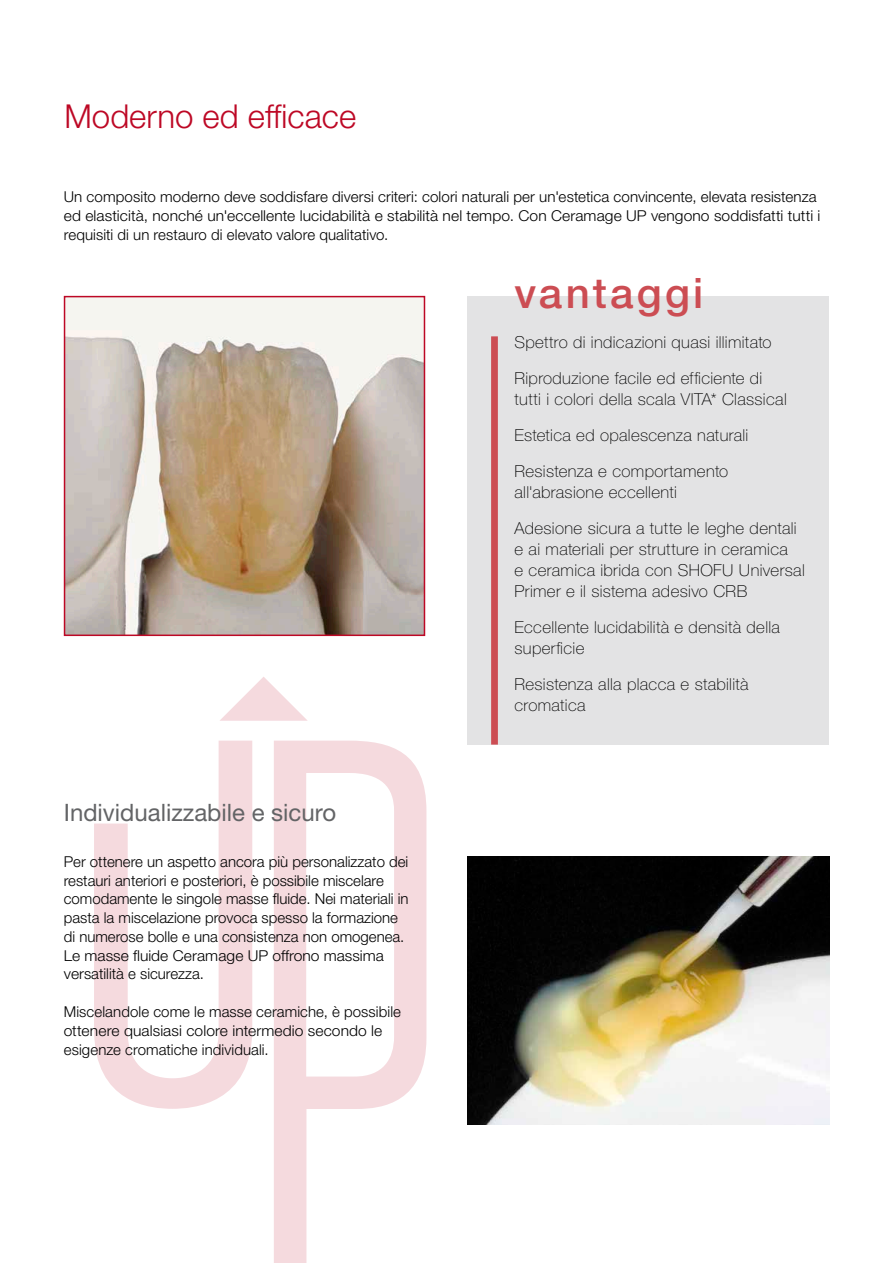
<style>
.page{position:relative;width:893px;height:1263px;background:#fff}
.page>*{position:absolute;margin:0;border:0;box-sizing:border-box;transform-origin:0 0}
.t1{font:500 42px "Helvetica Neue LT Pro";letter-spacing:.08em;color:#cc4d53}
.t2{font:300 33px "Helvetica Neue LT Pro";color:#bd0825}
.t3{font:24px "Helvetica Neue LT Pro";color:#636466}
.t4{font:100 16.5px/35.8px "Helvetica Neue LT Pro";letter-spacing:.02em;color:#000}
.t5{font:300 15px/18.8px "Helvetica Neue LT Pro";color:#000}
</style>
<div class="page">
<svg style="left:94px;top:740px;width:158px;height:369px"></svg>
<svg style="left:274px;top:740px;width:152px;height:523px"></svg>
<svg style="left:220px;top:677px;width:88px;height:44px"></svg>
<img style="left:468px;top:856px;width:361px;height:268px">
<img style="left:67px;top:299px;width:355px;height:334px">
<div style="left:64px;top:296px;width:361px;height:340px;border:2px solid #bd0825"></div>
<div style="left:468px;top:296px;width:361px;height:448px;background:#e3e3e4"></div>
<div style="left:491px;top:336px;width:7px;height:409px;background:#cc4d53"></div>
<h2 class="t2" style="left:64px;top:96px;width:293px">Moderno ed efficace</h2>
<p class="t5" style="left:64px;top:187px;width:758px">Un composito moderno deve soddisfare diversi criteri: colori naturali per un'estetica convincente, elevata resistenza ed elasticità, nonché un'eccellente lucidabilità e stabilità nel tempo. Con Ceramage UP vengono soddisfatti tutti i requisiti di un restauro di elevato valore qualitativo.</p>
<h1 class="t1" style="left:514px;top:268px;width:190px">vantaggi</h1>
<h3 class="t3" style="left:64px;top:798px;width:274px">Individualizzabile e sicuro</h3>
<p class="t5" style="left:64px;top:852px;width:346px">Per ottenere un aspetto ancora più personalizzato dei restauri anteriori e posteriori, è possibile miscelare comodamente le singole masse fluide. Nei materiali in pasta la miscelazione provoca spesso la formazione di numerose bolle e una consistenza non omogenea.<br>Le masse fluide Ceramage UP offrono massima versatilità e sicurezza.</p>
<p class="t5" style="left:64px;top:1002px;width:339px">Miscelandole come le masse ceramiche, è possibile ottenere qualsiasi colore intermedio secondo le esigenze cromatiche individuali.</p>
<p class="t4" style="left:514px;top:324px;width:259px">Spettro di indicazioni quasi illimitato<br>Riproduzione facile ed efficiente di</p>
<p class="t4" style="left:514px;top:381px;width:274px">tutti i colori della scala VITA* Classical<br>Estetica ed opalescenza naturali<br>Resistenza e comportamento</p>
<p class="t4" style="left:514px;top:474px;width:284px">all'abrasione eccellenti<br>Adesione sicura a tutte le leghe dentali</p>
<p class="t4" style="left:514px;top:538px;width:292px;line-height:21px">e ai materiali per strutture in ceramica<br>e ceramica ibrida con SHOFU Universal<br>Primer e il sistema adesivo CRB</p>
<p class="t4" style="left:514px;top:616px;width:267px;line-height:21px">Eccellente lucidabilità e densità della superficie</p>
<p class="t4" style="left:514px;top:673px;width:236px;line-height:21px">Resistenza alla placca e stabilità cromatica</p>
</div>
